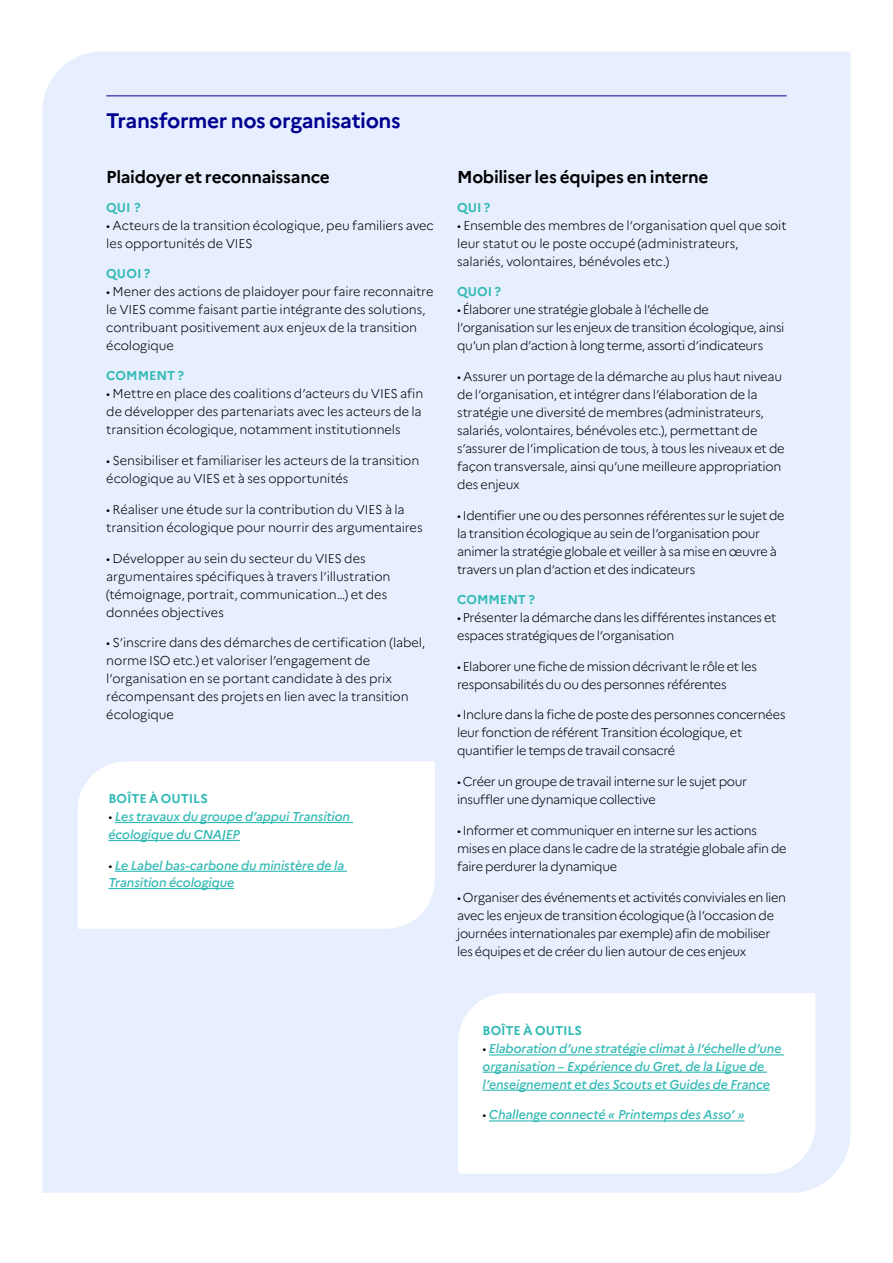
<style>
.page{position:relative;width:893px;height:1263px;background:#fff}
.page>*{position:absolute;margin:0;border:0;box-sizing:border-box;transform-origin:0 0}
.t1{font:700 21px "Marianne";letter-spacing:-.02em;color:#000091}
.t2{font:700 17.25px "Marianne";letter-spacing:-.015em;color:#000}
.t3{font:300 12.75px/18px "Marianne";letter-spacing:-.02em;color:#000}
.t4{font:italic 500 12.75px/17.7px "Marianne";letter-spacing:-.01em;color:#33bab5}
.t5{font:700 12.75px "Marianne";color:#33bab5}
.s1{font-weight:300;font-style:normal;color:#000}
</style>
<div class="page">
<div style="left:43px;top:52px;width:807px;height:1141px;background:#e7efff"></div>
<svg style="left:458px;top:993px;width:357px;height:181px"></svg>
<hr style="left:106px;top:96px;width:681px;height:1px;background:#000091">
<svg style="left:78px;top:761px;width:357px;height:168px"></svg>
<hr style="left:115px;top:822px;width:238px;height:1px;background:#33bab5">
<hr style="left:108px;top:840px;width:132px;height:1px;background:#33bab5">
<hr style="left:115px;top:871px;width:232px;height:1px;background:#33bab5">
<hr style="left:108px;top:888px;width:126px;height:1px;background:#33bab5">
<hr style="left:489px;top:1054px;width:295px;height:1px;background:#33bab5">
<hr style="left:483px;top:1071px;width:284px;height:2px;background:#33bab5">
<hr style="left:483px;top:1089px;width:287px;height:2px;background:#33bab5">
<hr style="left:489px;top:1120px;width:256px;height:1px;background:#33bab5">
<h1 class="t1" style="left:106px;top:105px;width:296px">Transformer nos organisations</h1>
<h2 class="t2" style="left:106px;top:164px;width:225px">Plaidoyer et reconnaissance</h2>
<p class="t5" style="left:106px;top:198px;width:36px">QUI ?</p>
<p class="t3" style="left:106px;top:216px;width:329px">• Acteurs de la transition écologique, peu familiers avec les opportunités de VIES</p>
<p class="t5" style="left:106px;top:264px;width:46px">QUOI ?</p>
<p class="t3" style="left:106px;top:282px;width:329px">• Mener des actions de plaidoyer pour faire reconnaitre le VIES comme faisant partie intégrante des solutions, contribuant positivement aux enjeux de la transition écologique</p>
<p class="t5" style="left:106px;top:366px;width:79px">COMMENT ?</p>
<p class="t3" style="left:106px;top:384px;width:319px">• Mettre en place des coalitions d’acteurs du VIES afin de développer des partenariats avec les acteurs de la transition écologique, notamment institutionnels</p>
<p class="t3" style="left:106px;top:451px;width:315px">• Sensibiliser et familiariser les acteurs de la transition écologique au VIES et à ses opportunités</p>
<p class="t3" style="left:106px;top:499px;width:318px">• Réaliser une étude sur la contribution du VIES à la transition écologique pour nourrir des argumentaires</p>
<p class="t3" style="left:106px;top:548px;width:286px">• Développer au sein du secteur du VIES des argumentaires spécifiques à travers l’illustration (témoignage, portrait, communication…) et des données objectives</p>
<p class="t3" style="left:106px;top:633px;width:320px">• S’inscrire dans des démarches de certification (label, norme ISO etc.) et valoriser l’engagement de l’organisation en se portant candidate à des prix récompensant des projets en lien avec la transition écologique</p>
<p class="t5" style="left:108px;top:788px;width:101px">BOÎTE À OUTILS</p>
<p class="t4" style="left:108px;top:806px;width:243px"><span class="s1">•</span> Les travaux du groupe d’appui Transition écologique du CNAJEP</p>
<p class="t4" style="left:108px;top:855px;width:237px;line-height:17.2px"><span class="s1">•</span> Le Label bas-carbone du ministère de la<br>Transition écologique</p>
<h2 class="t2" style="left:457px;top:164px;width:253px">Mobiliser les équipes en interne</h2>
<p class="t5" style="left:457px;top:198px;width:35px">QUI ?</p>
<p class="t3" style="left:457px;top:216px;width:331px">• Ensemble des membres de l’organisation quel que soit leur statut ou le poste occupé (administrateurs, salariés, volontaires, bénévoles etc.)</p>
<p class="t5" style="left:457px;top:282px;width:46px">QUOI ?</p>
<p class="t3" style="left:457px;top:300px;width:329px">• Élaborer une stratégie globale à l’échelle de l’organisation sur les enjeux de transition écologique, ainsi qu’un plan d’action à long terme, assorti d’indicateurs</p>
<p class="t3" style="left:457px;top:366px;width:329px">• Assurer un portage de la démarche au plus haut niveau de l’organisation, et intégrer dans l’élaboration de la stratégie une diversité de membres (administrateurs, salariés, volontaires, bénévoles etc.), permettant de s’assurer de l’implication de tous, à tous les niveaux et de façon transversale, ainsi qu’une meilleure appropriation des enjeux</p>
<p class="t3" style="left:457px;top:505px;width:329px">• Identifier une ou des personnes référentes sur le sujet de la transition écologique au sein de l’organisation pour animer la stratégie globale et veiller à sa mise en œuvre à travers un plan d’action et des indicateurs</p>
<p class="t5" style="left:457px;top:589px;width:79px">COMMENT ?</p>
<p class="t3" style="left:457px;top:607px;width:321px">• Présenter la démarche dans les différentes instances et espaces stratégiques de l’organisation</p>
<p class="t3" style="left:457px;top:656px;width:301px">• Elaborer une fiche de mission décrivant le rôle et les responsabilités du ou des personnes référentes</p>
<p class="t3" style="left:457px;top:705px;width:330px">• Inclure dans la fiche de poste des personnes concernées leur fonction de référent Transition écologique, et quantifier le temps de travail consacré</p>
<p class="t3" style="left:457px;top:772px;width:292px">• Créer un groupe de travail interne sur le sujet pour insuffler une dynamique collective</p>
<p class="t3" style="left:457px;top:820px;width:331px">• Informer et communiquer en interne sur les actions mises en place dans le cadre de la stratégie globale afin de faire perdurer la dynamique</p>
<p class="t3" style="left:457px;top:887px;width:331px">• Organiser des événements et activités conviviales en lien avec les enjeux de transition écologique (à l’occasion de journées internationales par exemple) afin de mobiliser les équipes et de créer du lien autour de ces enjeux</p>
<p class="t5" style="left:483px;top:1021px;width:101px">BOÎTE À OUTILS</p>
<p class="t4" style="left:483px;top:1039px;width:300px"><span class="s1">•</span> Elaboration d’une stratégie climat à l’échelle d’une organisation – Expérience du Gret, de la Ligue de l’enseignement et des Scouts et Guides de France</p>
<p class="t4" style="left:483px;top:1105px;width:263px"><span class="s1">•</span> Challenge connecté « Printemps des Asso’ »</p>
</div>
